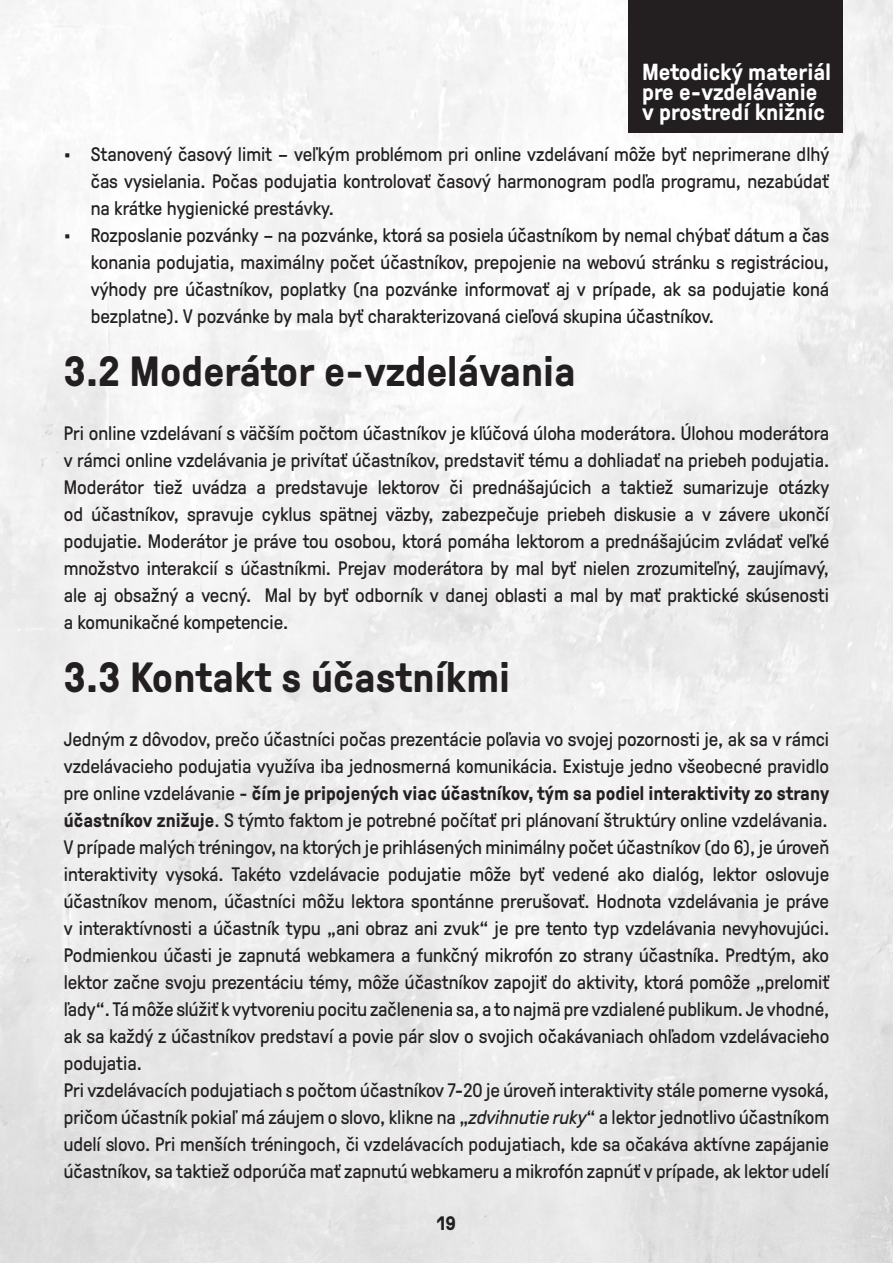
<style>
.page{position:relative;width:893px;height:1263px;background:#fff}
.page>*{position:absolute;margin:0;border:0;box-sizing:border-box;transform-origin:0 0}
.t1{font:700 42.15px "GT Pressura";color:#231f20}
.t2{font:700 23.25px/19.8px "GT Pressura";color:#fff}
.text{font:19.5px/27px "GT Pressura";color:#231f20;text-align:justify}
.t3{font:700 19.5px "GT Pressura";color:#231f20}
.s1{font-weight:700}
.s2{font-style:italic}
</style>
<div class="page">
<div style="left:628px;top:0;width:215px;height:133px;background:#231f20"></div>
<p class="t2" style="left:642px;top:63px;width:191px">Metodický materiál pre e-vzdelávanie v prostredí knižníc</p>
<p class="text" style="left:91px;top:139px;width:740px;text-indent:-27px">• Stanovený časový limit – veľkým problémom pri online vzdelávaní môže byť neprimerane dlhý čas vysielania. Počas podujatia kontrolovať časový harmonogram podľa programu, nezabúdať na krátke hygienické prestávky.</p>
<p class="text" style="left:91px;top:220px;width:740px;text-indent:-27px">• Rozposlanie pozvánky – na pozvánke, ktorá sa posiela účastníkom by nemal chýbať dátum a čas konania podujatia, maximálny počet účastníkov, prepojenie na webovú stránku s registráciou, výhody pre účastníkov, poplatky (na pozvánke informovať aj v prípade, ak sa podujatie koná bezplatne). V pozvánke by mala byť charakterizovaná cieľová skupina účastníkov.</p>
<p class="t1" style="left:64px;top:346px;width:513px">3.2 Moderátor e-vzdelávania</p>
<p class="text" style="left:64px;top:418px;width:767px">Pri online vzdelávaní s väčším počtom účastníkov je kľúčová úloha moderátora. Úlohou moderátora v rámci online vzdelávania je privítať účastníkov, predstaviť tému a dohliadať na priebeh podujatia.<br>Moderátor tiež uvádza a predstavuje lektorov či prednášajúcich a taktiež sumarizuje otázky od účastníkov, spravuje cyklus spätnej väzby, zabezpečuje priebeh diskusie a v závere ukončí podujatie. Moderátor je práve tou osobou, ktorá pomáha lektorom a prednášajúcim zvládať veľké množstvo interakcií s účastníkmi. Prejav moderátora by mal byť nielen zrozumiteľný, zaujímavý, ale aj obsažný a vecný. Mal by byť odborník v danej oblasti a mal by mať praktické skúsenosti a komunikačné kompetencie.</p>
<p class="t1" style="left:64px;top:652px;width:448px">3.3 Kontakt s účastníkmi</p>
<p class="text" style="left:64px;top:724px;width:767px">Jedným z dôvodov, prečo účastníci počas prezentácie poľavia vo svojej pozornosti je, ak sa v rámci vzdelávacieho podujatia využíva iba jednosmerná komunikácia. Existuje jedno všeobecné pravidlo pre online vzdelávanie - <span class="s1">čím je pripojených viac účastníkov, tým sa podiel interaktivity zo strany účastníkov znižuje</span>. S týmto faktom je potrebné počítať pri plánovaní štruktúry online vzdelávania.</p>
<p class="text" style="left:64px;top:832px;width:767px">V prípade malých tréningov, na ktorých je prihlásených minimálny počet účastníkov (do 6), je úroveň interaktivity vysoká. Takéto vzdelávacie podujatie môže byť vedené ako dialóg, lektor oslovuje účastníkov menom, účastníci môžu lektora spontánne prerušovať. Hodnota vzdelávania je práve v interaktívnosti a účastník typu „ani obraz ani zvuk“ je pre tento typ vzdelávania nevyhovujúci.<br>Podmienkou účasti je zapnutá webkamera a funkčný mikrofón zo strany účastníka. Predtým, ako lektor začne svoju prezentáciu témy, môže účastníkov zapojiť do aktivity, ktorá pomôže „prelomiť ľady“. Tá môže slúžiť k vytvoreniu pocitu začlenenia sa, a to najmä pre vzdialené publikum. Je vhodné, ak sa každý z účastníkov predstaví a povie pár slov o svojich očakávaniach ohľadom vzdelávacieho podujatia.</p>
<p class="text" style="left:64px;top:1075px;width:767px">Pri vzdelávacích podujatiach s počtom účastníkov 7-20 je úroveň interaktivity stále pomerne vysoká, pričom účastník pokiaľ má záujem o slovo, klikne na „<span class="s2">zdvihnutie ruky</span>“ a lektor jednotlivo účastníkom udelí slovo. Pri menších tréningoch, či vzdelávacích podujatiach, kde sa očakáva aktívne zapájanie účastníkov, sa taktiež odporúča mať zapnutú webkameru a mikrofón zapnúť v prípade, ak lektor udelí</p>
<p class="t3" style="left:437px;top:1211px;width:21px">19</p>
</div>
